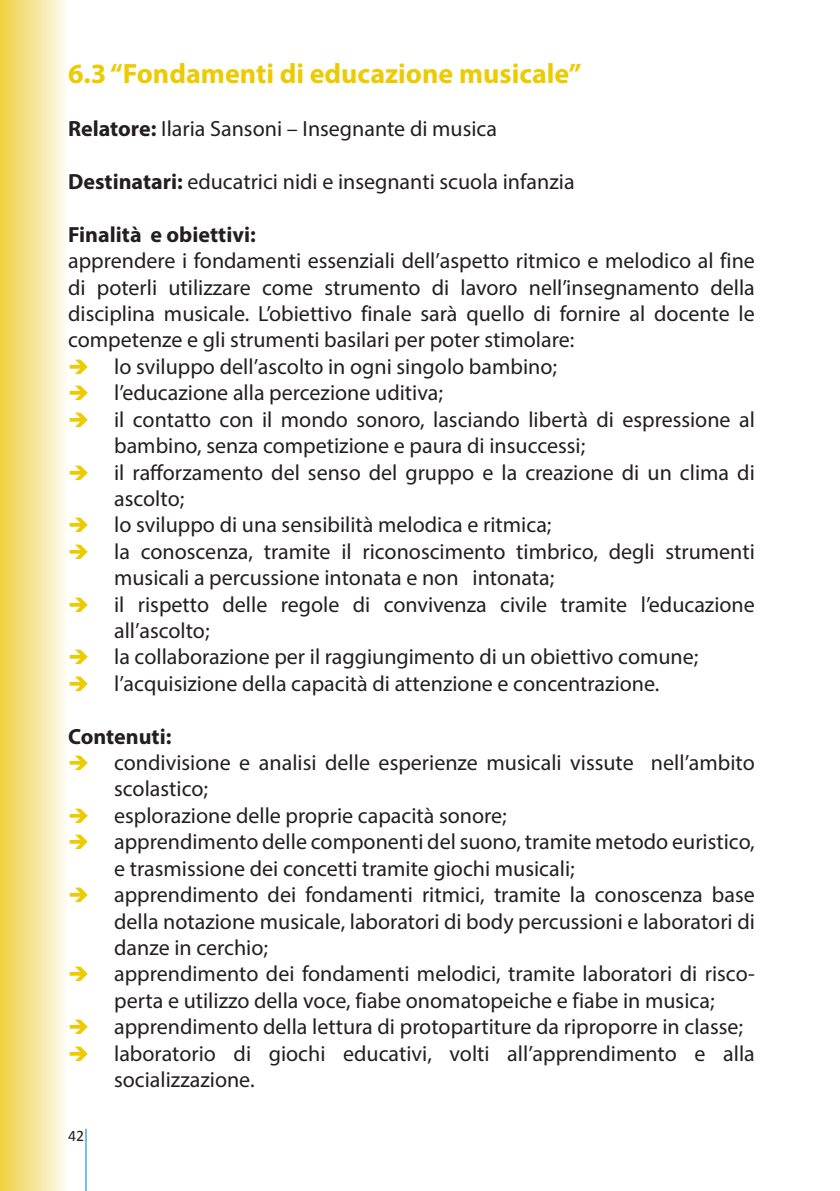
<style>
.page{position:relative;width:840px;height:1191px;background:#fff}
.page>*{position:absolute;margin:0;border:0;box-sizing:border-box;transform-origin:0 0}
.t1{font:700 28px "Myriad Pro";color:#eccb02}
.t2{font:22px/26.4px "Myriad Pro";color:#231f20}
.t3{font:700 22px "Myriad Pro";color:#231f20}
.t4{font:16px "Calibri";color:#231f20}
.s1{font-weight:700}
.s2{color:#eccb02}
</style>
<div class="page">
<div style="left:0;top:0;width:68px;height:1191px;background:linear-gradient(to right,#efd03f,#fdfbf4)"></div>
<hr style="left:85px;top:1128px;width:2px;height:63px;background:#59b8dc">
<p class="t1" style="left:68px;top:56px;width:514px">6.3 “Fondamenti di educazione musicale”</p>
<p class="t2" style="left:68px;top:115px;width:430px"><span class="s1">Relatore:</span> Ilaria Sansoni – Insegnante di musica</p>
<p class="t2" style="left:68px;top:168px;width:507px"><span class="s1">Destinatari:</span> educatrici nidi e insegnanti scuola infanzia</p>
<p class="t3" style="left:68px;top:220px;width:189px">Finalità e obiettivi:</p>
<p class="t2" style="left:68px;top:247px;width:688px;text-align:justify">apprendere i fondamenti essenziali dell’aspetto ritmico e melodico al fine di poterli utilizzare come strumento di lavoro nell’insegnamento della disciplina musicale. L’obiettivo finale sarà quello di fornire al docente le competenze e gli strumenti basilari per poter stimolare:</p>
<p class="t2" style="left:68px;top:353px;width:490px"><span class="s2">➔</span> lo sviluppo dell’ascolto in ogni singolo bambino;</p>
<p class="t2" style="left:68px;top:379px;width:376px"><span class="s2">➔</span> l’educazione alla percezione uditiva;</p>
<p class="t2" style="left:114px;top:406px;width:642px;text-indent:-46px"><span class="s2">➔</span> il contatto con il mondo sonoro, lasciando libertà di espressione al bambino, senza competizione e paura di insuccessi;</p>
<p class="t2" style="left:114px;top:458px;width:641px;text-indent:-46px"><span class="s2">➔</span> il rafforzamento del senso del gruppo e la creazione di un clima di ascolto;</p>
<p class="t2" style="left:68px;top:511px;width:484px"><span class="s2">➔</span> lo sviluppo di una sensibilità melodica e ritmica;</p>
<p class="t2" style="left:114px;top:538px;width:641px;text-indent:-46px"><span class="s2">➔</span> la conoscenza, tramite il riconoscimento timbrico, degli strumenti musicali a percussione intonata e non intonata;</p>
<p class="t2" style="left:114px;top:590px;width:642px;text-indent:-46px"><span class="s2">➔</span> il rispetto delle regole di convivenza civile tramite l’educazione all’ascolto;</p>
<p class="t2" style="left:68px;top:643px;width:631px"><span class="s2">➔</span> la collaborazione per il raggiungimento di un obiettivo comune;</p>
<p class="t2" style="left:68px;top:670px;width:592px"><span class="s2">➔</span> l’acquisizione della capacità di attenzione e concentrazione.</p>
<p class="t3" style="left:68px;top:722px;width:105px">Contenuti:</p>
<p class="t2" style="left:114px;top:749px;width:641px;text-indent:-46px"><span class="s2">➔</span> condivisione e analisi delle esperienze musicali vissute nell’ambito scolastico;</p>
<p class="t2" style="left:68px;top:802px;width:440px"><span class="s2">➔</span> esplorazione delle proprie capacità sonore;</p>
<p class="t2" style="left:114px;top:828px;width:641px;text-indent:-46px"><span class="s2">➔</span> apprendimento delle componenti del suono, tramite metodo euristico, e trasmissione dei concetti tramite giochi musicali;</p>
<p class="t2" style="left:114px;top:881px;width:642px;text-align:justify;text-indent:-46px"><span class="s2">➔</span> apprendimento dei fondamenti ritmici, tramite la conoscenza base della notazione musicale, laboratori di body percussioni e laboratori di danze in cerchio;</p>
<p class="t2" style="left:68px;top:960px;width:687px;text-align:center"><span class="s2">➔</span> apprendimento dei fondamenti melodici, tramite laboratori di risco&shy;perta e utilizzo della voce, fiabe onomatopeiche e fiabe in musica;</p>
<p class="t2" style="left:68px;top:1013px;width:676px"><span class="s2">➔</span> apprendimento della lettura di protopartiture da riproporre in classe;</p>
<p class="t2" style="left:114px;top:1039px;width:641px;text-indent:-46px"><span class="s2">➔</span> laboratorio di giochi educativi, volti all’apprendimento e alla socializzazione.</p>
<p class="t4" style="left:68px;top:1125px;width:18px">42</p>
</div>
